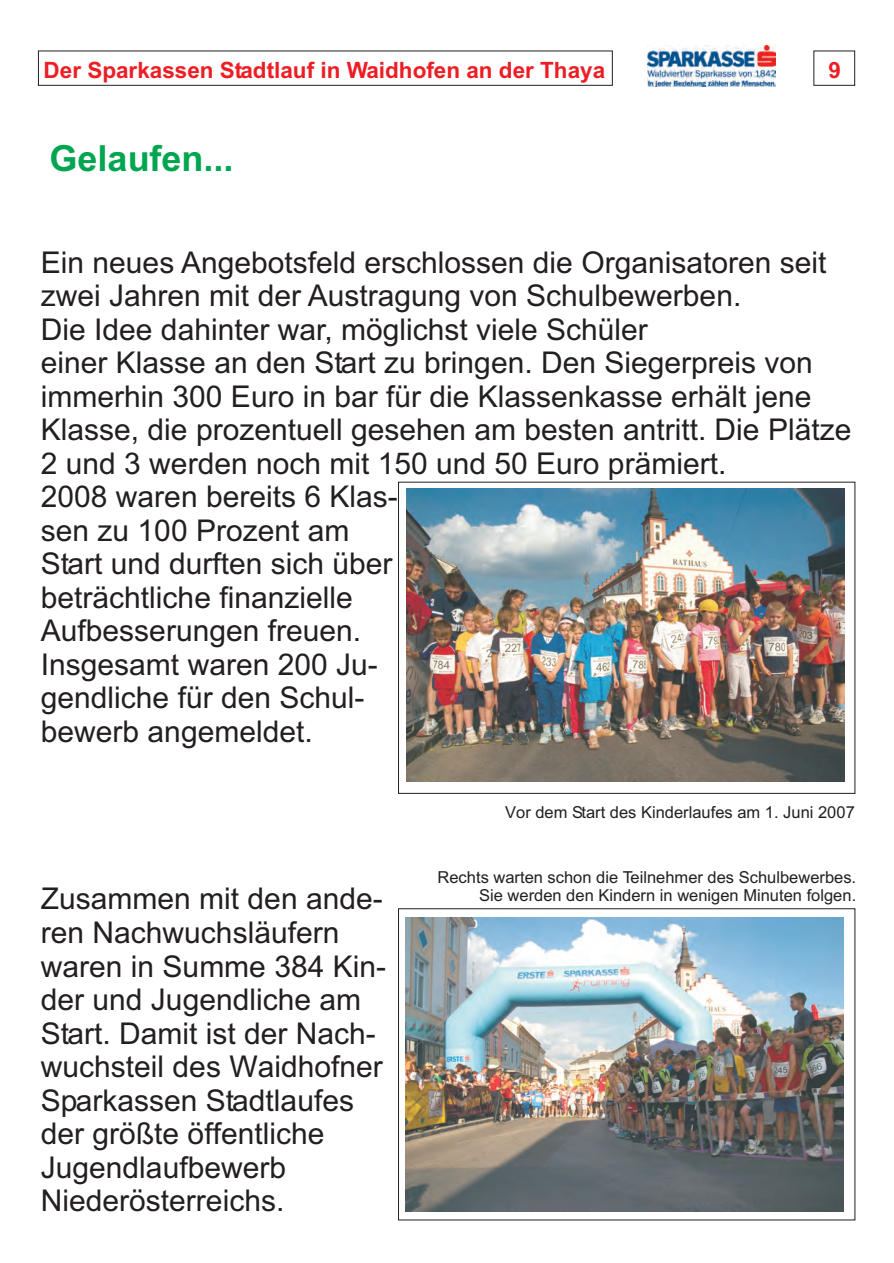
<style>
.page{position:relative;width:894px;height:1263px;background:#fff}
.page>*{position:absolute;margin:0;border:0;box-sizing:border-box;transform-origin:0 0}
.t1{font:700 36px "Arial";color:#00a54f}
.t2{font:30px/33.5px "Arial";color:#231f20}
.t3{font:700 22.5px "Arial";color:#ee1d23}
.t4{font:16.5px/18.5px "Arial";color:#231f20;text-align:right}
</style>
<div class="page">
<img style="left:405px;top:918px;width:438px;height:294px">
<img style="left:406px;top:489px;width:438px;height:292px">
<div style="left:398px;top:482px;width:457px;height:312px;border:1px solid #231f20"></div>
<img style="left:648px;top:45px;width:127px;height:41px">
<p class="t3" style="left:44px;top:62px;width:563px">Der Sparkassen Stadtlauf in Waidhofen an der Thaya</p>
<p class="t3" style="left:828px;top:61px;width:14px">9</p>
<p class="t1" style="left:50px;top:144px;width:186px">Gelaufen...</p>
<p class="t2" style="left:41px;top:248px;width:812px">Ein neues Angebotsfeld erschlossen die Organisatoren seit zwei Jahren mit der Austragung von Schulbewerben.<br>Die Idee dahinter war, möglichst viele Schüler<br>einer Klasse an den Start zu bringen. Den Siegerpreis von immerhin 300 Euro in bar für die Klassenkasse erhält jene Klasse, die prozentuell gesehen am besten antritt. Die Plätze</p>
<p class="t2" style="left:41px;top:483px;width:358px">2008 waren bereits 6 Klas&shy;sen zu 100 Prozent am<br>Start und durften sich über beträchtliche finanzielle<br>Aufbesserungen freuen.<br>Insgesamt waren 200 Ju&shy;gendliche für den Schul&shy;bewerb angemeldet.</p>
<p class="t2" style="left:41px;top:449px;width:687px">2 und 3 werden noch mit 150 und 50 Euro prämiert.</p>
<p class="t2" style="left:41px;top:885px;width:347px">Zusammen mit den ande&shy;ren Nachwuchsläufern waren in Summe 384 Kin&shy;der und Jugendliche am<br>Start. Damit ist der Nach&shy;wuchsteil des Waidhofner<br>Sparkassen Stadtlaufes der größte öffentliche<br>Jugendlaufbewerb<br>Niederösterreichs.</p>
<p class="t4" style="left:505px;top:805px;width:351px">Vor dem Start des Kinderlaufes am 1. Juni 2007</p>
<p class="t4" style="left:438px;top:869px;width:420px">Rechts warten schon die Teilnehmer des Schulbewerbes.<br>Sie werden den Kindern in wenigen Minuten folgen.</p>
</div>
